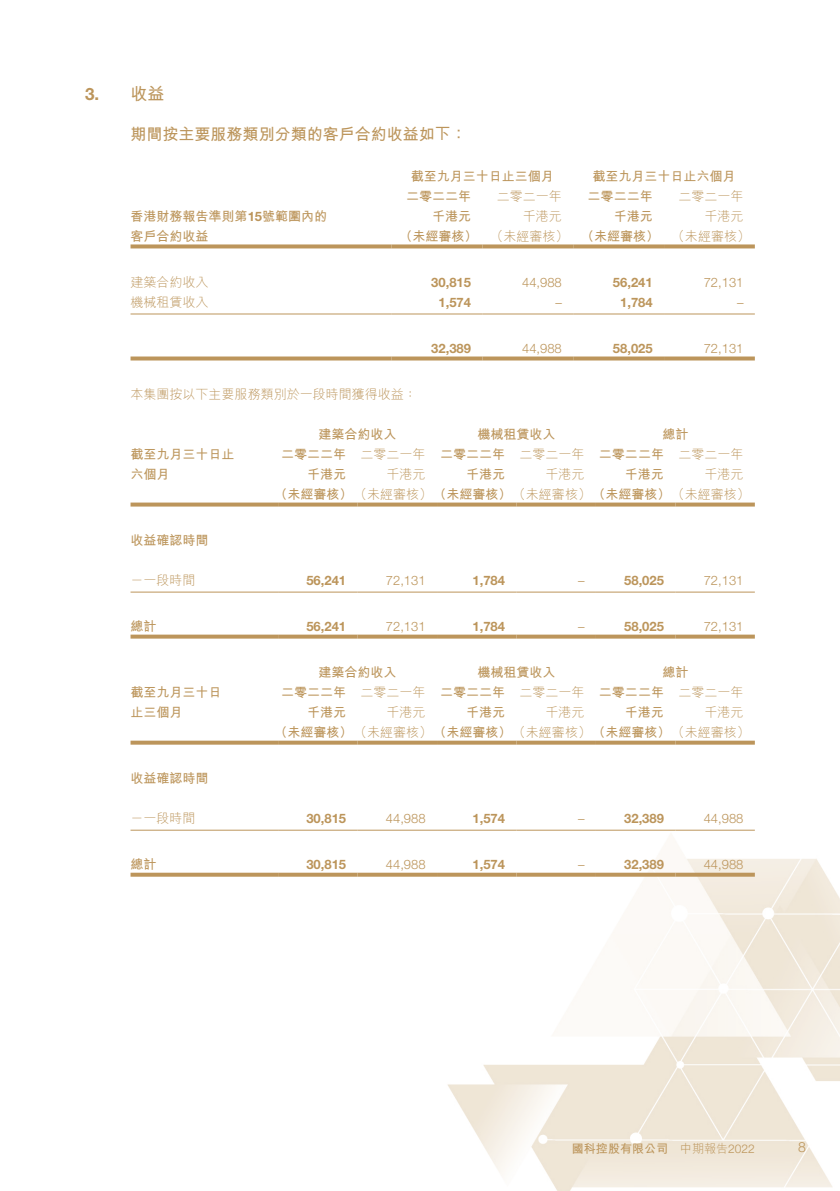
<style>
.page{position:relative;width:840px;height:1191px;background:#fff}
.page>*{position:absolute;margin:0;border:0;box-sizing:border-box;transform-origin:0 0}
.t1{font:700 17px "Helvetica Neue LT Std";color:#bc955b}
.t2{font:700 16px "M Hei HK";color:#bc955b}
.t3{font:300 14px "Helvetica Neue LT Std";color:#bc955b}
.t4{font:700 13px/20px "M Hei HK";color:#bc955b}
.t5{font:300 13px/20px "M Hei HK";color:#bc955b}
.t6{font:700 13px "Helvetica Neue LT Std";color:#bc955b}
.t7{font:300 13px "Helvetica Neue LT Std";color:#bc955b}
.t8{font:700 12px "M Hei HK";color:#bc955b}
.s1{font-family:"M Hei HK"}
.s2{font-family:"Helvetica Neue LT Std"}
.s3{font-weight:700}
.s4{font-weight:300}
.s5{font-family:"Helvetica Neue LT Std";font-weight:300}
</style>
<div class="page">
<img style="left:130px;top:244px;width:709px;height:947px">
<svg style="left:130px;top:244px;width:261px;height:4px"></svg>
<svg style="left:391px;top:244px;width:91px;height:4px"></svg>
<svg style="left:482px;top:244px;width:91px;height:4px"></svg>
<svg style="left:573px;top:244px;width:90px;height:4px"></svg>
<svg style="left:663px;top:244px;width:91px;height:4px"></svg>
<hr style="left:130px;top:313px;width:261px;height:1px;background:#bc955b">
<hr style="left:391px;top:313px;width:91px;height:1px;background:#bc955b">
<hr style="left:482px;top:313px;width:91px;height:1px;background:#bc955b">
<hr style="left:573px;top:313px;width:90px;height:1px;background:#bc955b">
<hr style="left:663px;top:313px;width:91px;height:1px;background:#bc955b">
<svg style="left:130px;top:356px;width:261px;height:4px"></svg>
<svg style="left:391px;top:356px;width:91px;height:4px"></svg>
<svg style="left:482px;top:356px;width:91px;height:4px"></svg>
<svg style="left:573px;top:356px;width:90px;height:4px"></svg>
<svg style="left:663px;top:356px;width:91px;height:4px"></svg>
<svg style="left:130px;top:502px;width:148px;height:4px"></svg>
<svg style="left:278px;top:502px;width:79px;height:4px"></svg>
<svg style="left:357px;top:502px;width:80px;height:4px"></svg>
<svg style="left:437px;top:502px;width:79px;height:4px"></svg>
<svg style="left:516px;top:502px;width:79px;height:4px"></svg>
<svg style="left:595px;top:502px;width:80px;height:4px"></svg>
<svg style="left:675px;top:502px;width:79px;height:4px"></svg>
<hr style="left:130px;top:591px;width:148px;height:1px;background:#bc955b">
<hr style="left:278px;top:591px;width:79px;height:1px;background:#bc955b">
<hr style="left:357px;top:591px;width:80px;height:1px;background:#bc955b">
<hr style="left:437px;top:591px;width:79px;height:1px;background:#bc955b">
<hr style="left:516px;top:591px;width:79px;height:1px;background:#bc955b">
<hr style="left:595px;top:591px;width:80px;height:1px;background:#bc955b">
<hr style="left:675px;top:591px;width:79px;height:1px;background:#bc955b">
<svg style="left:130px;top:634px;width:148px;height:4px"></svg>
<svg style="left:278px;top:634px;width:79px;height:4px"></svg>
<svg style="left:357px;top:634px;width:80px;height:4px"></svg>
<svg style="left:437px;top:634px;width:79px;height:4px"></svg>
<svg style="left:516px;top:634px;width:79px;height:4px"></svg>
<svg style="left:595px;top:634px;width:80px;height:4px"></svg>
<svg style="left:675px;top:634px;width:79px;height:4px"></svg>
<svg style="left:130px;top:740px;width:148px;height:4px"></svg>
<svg style="left:278px;top:740px;width:79px;height:4px"></svg>
<svg style="left:357px;top:740px;width:80px;height:4px"></svg>
<svg style="left:437px;top:740px;width:79px;height:4px"></svg>
<svg style="left:516px;top:740px;width:79px;height:4px"></svg>
<svg style="left:595px;top:740px;width:80px;height:4px"></svg>
<svg style="left:675px;top:740px;width:79px;height:4px"></svg>
<hr style="left:130px;top:829px;width:148px;height:1px;background:#bc955b">
<hr style="left:278px;top:829px;width:79px;height:1px;background:#bc955b">
<hr style="left:357px;top:829px;width:80px;height:1px;background:#bc955b">
<hr style="left:437px;top:829px;width:79px;height:1px;background:#bc955b">
<hr style="left:516px;top:829px;width:79px;height:1px;background:#bc955b">
<hr style="left:595px;top:829px;width:80px;height:1px;background:#bc955b">
<hr style="left:675px;top:829px;width:79px;height:1px;background:#bc955b">
<svg style="left:130px;top:872px;width:148px;height:4px"></svg>
<svg style="left:278px;top:872px;width:79px;height:4px"></svg>
<svg style="left:357px;top:872px;width:80px;height:4px"></svg>
<svg style="left:437px;top:872px;width:79px;height:4px"></svg>
<svg style="left:516px;top:872px;width:79px;height:4px"></svg>
<svg style="left:595px;top:872px;width:80px;height:4px"></svg>
<svg style="left:675px;top:872px;width:79px;height:4px"></svg>
<h1 class="t1" style="left:85px;top:84px;width:81px">3. <span class="s1">收益</span></h1>
<p class="t2" style="left:130px;top:123px;width:337px">期間按主要服務類別分類的客戶合約收益如下：</p>
<p class="t4" style="left:410px;top:165px;width:144px">截至九月三十日止三個月</p>
<p class="t4" style="left:592px;top:165px;width:144px">截至九月三十日止六個月</p>
<p class="t4" style="left:130px;top:205px;width:198px">香港財務報告準則第<span class="s2">15</span>號範圍內的客戶合約收益</p>
<p class="t4" style="left:406px;top:185px;width:66px">二零二二年</p>
<p class="t5" style="left:496px;top:186px;width:66px">二零二一年</p>
<p class="t4" style="left:587px;top:185px;width:66px">二零二二年</p>
<p class="t5" style="left:678px;top:186px;width:66px">二零二一年</p>
<p class="t4" style="left:432px;top:205px;width:40px">千港元</p>
<p class="t5" style="left:522px;top:206px;width:40px">千港元</p>
<p class="t4" style="left:613px;top:205px;width:40px">千港元</p>
<p class="t5" style="left:399px;top:206px;width:352px;text-indent:305px">千港元<span class="s3">（未經審核）</span> （未經審核） <span class="s3">（未經審核）</span> （未經審核）</p>
<p class="t5" style="left:130px;top:272px;width:79px">建築合約收入</p>
<p class="t6" style="left:431px;top:274px;width:41px">30,815</p>
<p class="t7" style="left:522px;top:274px;width:41px">44,988</p>
<p class="t6" style="left:612px;top:274px;width:41px">56,241</p>
<p class="t7" style="left:703px;top:274px;width:41px">72,131</p>
<p class="t5" style="left:130px;top:292px;width:79px">機械租賃收入</p>
<p class="t6" style="left:438px;top:294px;width:34px">1,574</p>
<p class="t7" style="left:555px;top:294px;width:8px">–</p>
<p class="t6" style="left:619px;top:294px;width:34px">1,784</p>
<p class="t7" style="left:736px;top:294px;width:8px">–</p>
<p class="t6" style="left:431px;top:340px;width:41px">32,389</p>
<p class="t7" style="left:522px;top:340px;width:41px">44,988</p>
<p class="t6" style="left:612px;top:340px;width:41px">58,025</p>
<p class="t7" style="left:703px;top:340px;width:41px">72,131</p>
<p class="t5" style="left:130px;top:384px;width:288px">本集團按以下主要服務類別於一段時間獲得收益：</p>
<p class="t4" style="left:318px;top:423px;width:79px">建築合約收入</p>
<p class="t4" style="left:477px;top:423px;width:79px">機械租賃收入</p>
<p class="t4" style="left:662px;top:423px;width:27px">總計</p>
<p class="t4" style="left:130px;top:443px;width:105px">截至九月三十日止六個月</p>
<p class="t4" style="left:307px;top:443px;width:437px;text-indent:-26px">二零二二年 <span class="s4">二零二一年</span> 二零二二年 <span class="s4">二零二一年</span> 二零二二年 <span class="s4">二零二一年</span>千港元</p>
<p class="t5" style="left:274px;top:464px;width:476px;text-indent:429px">千港元<span class="s3">（未經審核）</span>（未經審核）<span class="s3">（未經審核）</span>（未經審核）<span class="s3">（未經審核）</span>（未經審核）</p>
<p class="t5" style="left:386px;top:464px;width:40px">千港元</p>
<p class="t4" style="left:466px;top:463px;width:40px">千港元</p>
<p class="t5" style="left:545px;top:464px;width:40px">千港元</p>
<p class="t4" style="left:624px;top:463px;width:40px">千港元</p>
<p class="t4" style="left:130px;top:529px;width:79px">收益確認時間</p>
<p class="t5" style="left:130px;top:570px;width:66px">－一段時間</p>
<p class="t6" style="left:306px;top:572px;width:41px">56,241</p>
<p class="t7" style="left:385px;top:572px;width:41px">72,131</p>
<p class="t6" style="left:472px;top:572px;width:34px">1,784</p>
<p class="t7" style="left:577px;top:572px;width:8px">–</p>
<p class="t6" style="left:624px;top:572px;width:41px">58,025</p>
<p class="t7" style="left:703px;top:572px;width:41px">72,131</p>
<p class="t4" style="left:130px;top:615px;width:27px">總計</p>
<p class="t6" style="left:306px;top:618px;width:41px">56,241</p>
<p class="t7" style="left:385px;top:618px;width:41px">72,131</p>
<p class="t6" style="left:472px;top:618px;width:34px">1,784</p>
<p class="t7" style="left:577px;top:618px;width:8px">–</p>
<p class="t6" style="left:624px;top:618px;width:41px">58,025</p>
<p class="t7" style="left:703px;top:618px;width:41px">72,131</p>
<p class="t4" style="left:318px;top:661px;width:79px">建築合約收入</p>
<p class="t4" style="left:477px;top:661px;width:79px">機械租賃收入</p>
<p class="t4" style="left:662px;top:661px;width:27px">總計</p>
<p class="t4" style="left:130px;top:681px;width:92px">截至九月三十日止三個月</p>
<p class="t4" style="left:307px;top:681px;width:437px;text-indent:-26px">二零二二年 <span class="s4">二零二一年</span> 二零二二年 <span class="s4">二零二一年</span> 二零二二年 <span class="s4">二零二一年</span>千港元</p>
<p class="t5" style="left:274px;top:702px;width:476px;text-indent:429px">千港元<span class="s3">（未經審核）</span>（未經審核）<span class="s3">（未經審核）</span>（未經審核）<span class="s3">（未經審核）</span>（未經審核）</p>
<p class="t5" style="left:386px;top:702px;width:40px">千港元</p>
<p class="t4" style="left:466px;top:701px;width:40px">千港元</p>
<p class="t5" style="left:545px;top:702px;width:40px">千港元</p>
<p class="t4" style="left:624px;top:701px;width:40px">千港元</p>
<p class="t4" style="left:130px;top:767px;width:79px">收益確認時間</p>
<p class="t5" style="left:130px;top:808px;width:66px">－一段時間</p>
<p class="t6" style="left:306px;top:810px;width:41px">30,815</p>
<p class="t7" style="left:385px;top:810px;width:41px">44,988</p>
<p class="t6" style="left:472px;top:810px;width:34px">1,574</p>
<p class="t7" style="left:577px;top:810px;width:8px">–</p>
<p class="t6" style="left:624px;top:810px;width:41px">32,389</p>
<p class="t7" style="left:703px;top:810px;width:41px">44,988</p>
<p class="t4" style="left:130px;top:853px;width:27px">總計</p>
<p class="t6" style="left:306px;top:856px;width:41px">30,815</p>
<p class="t7" style="left:385px;top:856px;width:41px">44,988</p>
<p class="t6" style="left:472px;top:856px;width:34px">1,574</p>
<p class="t7" style="left:577px;top:856px;width:8px">–</p>
<p class="t6" style="left:624px;top:856px;width:41px">32,389</p>
<p class="t7" style="left:703px;top:856px;width:41px">44,988</p>
<p class="t8" style="left:571px;top:1140px;width:184px">國科控股有限公司 <span class="s4">中期報告</span><span class="s5">2022</span></p>
<p class="t3" style="left:797px;top:1139px;width:9px">8</p>
</div>
